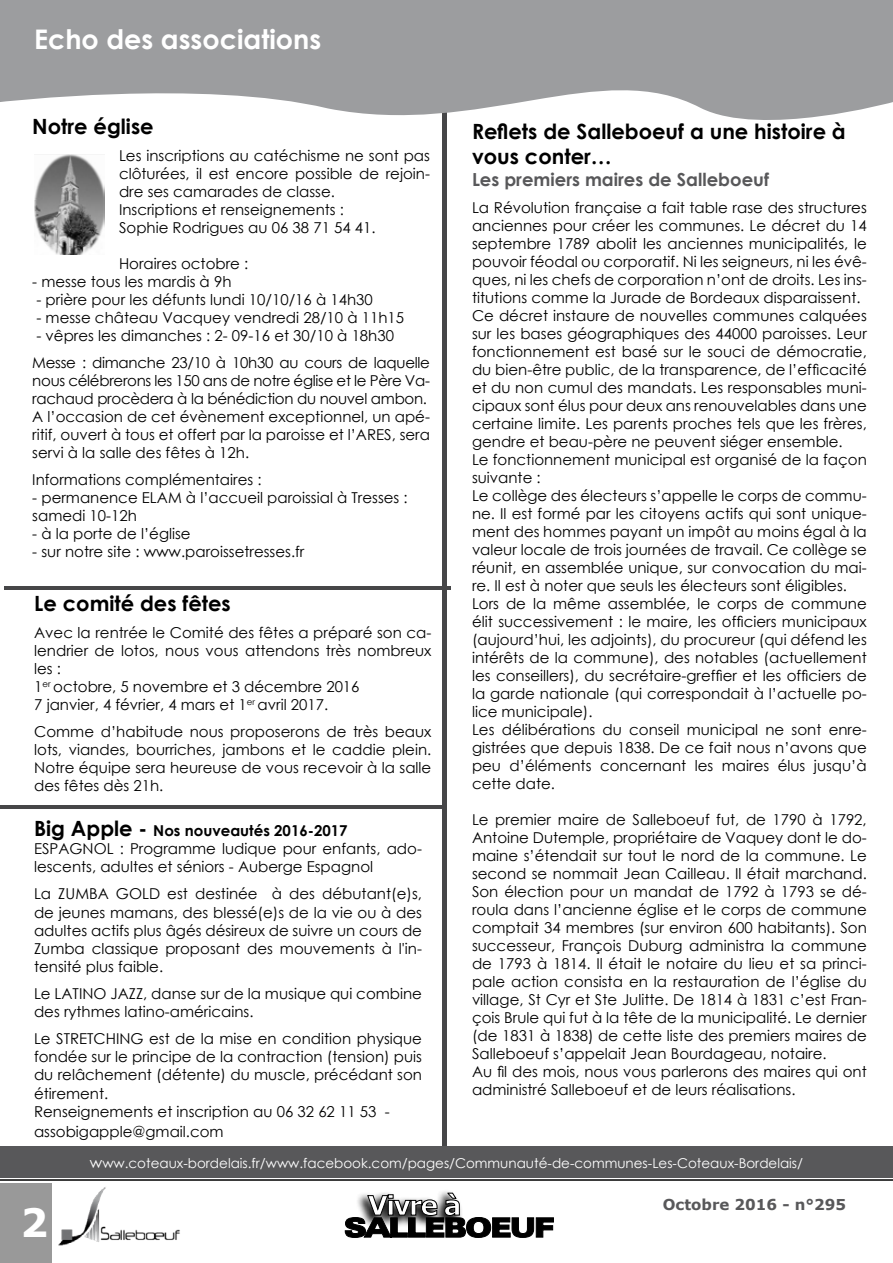
<style>
.page{position:relative;width:893px;height:1263px;background:#fff}
.page>*{position:absolute;margin:0;border:0;box-sizing:border-box;transform-origin:0 0}
.t1{font:700 39px "Verdana";color:#fff}
.t2{font:700 36px "Century Gothic";color:#fff}
.t3{font:700 27px "Century Gothic";color:#fff}
.t4{font:700 21px/25.2px "Century Gothic";color:#000}
.t5{font:700 18px "Century Gothic";color:#58585a}
.t6{font:15px/18px "Century Gothic";color:#000}
.t7{font:15px/27px "Century Gothic";letter-spacing:-.02em;color:#000}
.t8{font:700 15px "Verdana";color:#58585a}
.t9{font:13.5px "Century Gothic";color:#fff}
.s1{font-weight:700;font-size:21px}
.s2{font-weight:700}
.s3{font-size:15px}
</style>
<div class="page">
<hr style="left:442px;top:0;width:4px;height:1147px;background:#464648">
<hr style="left:4px;top:587px;width:447px;height:3px;background:#464648">
<hr style="left:0;top:806px;width:446px;height:3px;background:#464648">
<div style="left:0;top:1146px;width:893px;height:32px;background:#58585a"></div>
<img style="left:35px;top:154px;width:69px;height:100px">
<hr style="left:0;top:1179px;width:893px;height:2px;background:#000">
<svg style="left:0;top:0;width:893px;height:138px;fill:#9c9d9f"></svg>
<svg style="left:344px;top:1192px;width:210px;height:46px"></svg>
<div style="left:0;top:1183px;width:51px;height:80px;background:#999"></div>
<img style="left:58px;top:1187px;width:122px;height:59px">
<h3 class="t3" style="left:34px;top:19px;width:289px">Echo des associations</h3>
<h2 class="t2" style="left:51px;top:22px;width:265px">Vie associative</h2>
<h3 class="t4" style="left:32px;top:113px;width:123px">Notre église</h3>
<p class="t6" style="left:119px;top:146px;width:312px">Les inscriptions au catéchisme ne sont pas clôturées, il est encore possible de rejoin&shy;dre ses camarades de classe.<br>Inscriptions et renseignements :<br>Sophie Rodrigues au 06 38 71 54 41.</p>
<p class="t6" style="left:119px;top:254px;width:131px">Horaires octobre :</p>
<p class="t6" style="left:32px;top:272px;width:201px">- messe tous les mardis à 9h</p>
<p class="t6" style="left:36px;top:290px;width:338px">- prière pour les défunts lundi 10/10/16 à 14h30</p>
<p class="t6" style="left:36px;top:308px;width:369px">- messe château Vacquey vendredi 28/10 à 11h15</p>
<p class="t7" style="left:32px;top:322px;width:399px">- vêpres les dimanches : 2- 09-16 et 30/10 à 18h30<br>Messe : dimanche 23/10 à 10h30 au cours de laquelle</p>
<p class="t6" style="left:32px;top:371px;width:399px">nous célébrerons les 150 ans de notre église et le Père Va&shy;rachaud procèdera à la bénédiction du nouvel ambon.<br>A l’occasion de cet évènement exceptionnel, un apé&shy;ritif, ouvert à tous et offert par la paroisse et l’ARES, sera servi à la salle des fêtes à 12h.</p>
<p class="t6" style="left:32px;top:470px;width:231px">Informations complémentaires :</p>
<p class="t6" style="left:32px;top:488px;width:377px">- permanence ELAM à l’accueil paroissial à Tresses : samedi 10-12h</p>
<p class="t6" style="left:32px;top:524px;width:160px">- à la porte de l’église</p>
<p class="t6" style="left:32px;top:542px;width:274px">- sur notre site : www.paroissetresses.fr</p>
<h3 class="t4" style="left:34px;top:590px;width:198px">Le comité des fêtes</h3>
<p class="t6" style="left:34px;top:623px;width:399px">Avec la rentrée le Comité des fêtes a préparé son ca&shy;lendrier de lotos, nous vous attendons très nombreux les :<br>1<sup>er</sup> octobre, 5 novembre et 3 décembre 2016<br>7 janvier, 4 février, 4 mars et 1<sup>er</sup> avril 2017.</p>
<p class="t6" style="left:34px;top:722px;width:399px;text-align:justify">Comme d’habitude nous proposerons de très beaux lots, viandes, bourriches, jambons et le caddie plein.<br>Notre équipe sera heureuse de vous recevoir à la salle des fêtes dès 21h.</p>
<p class="t6" style="left:34px;top:822px;width:389px"><span class="s1">Big Apple -</span> <span class="s2">Nos nouveautés 2016-2017<br></span>ESPAGNOL : Programme ludique pour enfants, ado&shy;lescents, adultes et séniors - Auberge Espagnol</p>
<p class="t6" style="left:34px;top:885px;width:389px;text-align:justify">La ZUMBA GOLD est destinée à des débutant(e)s, de jeunes mamans, des blessé(e)s de la vie ou à des adultes actifs plus âgés désireux de suivre un cours de Zumba classique proposant des mouvements à l'in&shy;tensité plus faible.</p>
<p class="t6" style="left:34px;top:984px;width:390px">Le LATINO JAZZ, danse sur de la musique qui combine des rythmes latino-américains.</p>
<p class="t6" style="left:34px;top:1029px;width:390px;text-align:justify">Le STRETCHING est de la mise en condition physique fondée sur le principe de la contraction (tension) puis du relâchement (détente) du muscle, précédant son</p>
<p class="t6" style="left:34px;top:1085px;width:357px">étirement.<br>Renseignements et inscription au 06 32 62 11 53 -</p>
<p class="t6" style="left:34px;top:1122px;width:191px">assobigapple@gmail.com</p>
<h3 class="t4" style="left:472px;top:118px;width:375px">Reflets de Salleboeuf a une histoire à vous conter…</h3>
<p class="t5" style="left:472px;top:166px;width:298px">Les premiers maires de Salleboeuf</p>
<p class="t6" style="left:472px;top:198px;width:396px">La Révolution française a fait table rase des structures anciennes pour créer les communes. Le décret du 14 septembre 1789 abolit les anciennes municipalités, le pouvoir féodal ou corporatif. Ni les seigneurs, ni les évê&shy;ques, ni les chefs de corporation n’ont de droits. Les ins&shy;titutions comme la Jurade de Bordeaux disparaissent.<br>Ce décret instaure de nouvelles communes calquées sur les bases géographiques des 44000 paroisses. Leur fonctionnement est basé sur le souci de démocratie, du bien-être public, de la transparence, de l’efficacité et du non cumul des mandats. Les responsables muni&shy;cipaux sont élus pour deux ans renouvelables dans une certaine limite. Les parents proches tels que les frères, gendre et beau-père ne peuvent siéger ensemble.<br>Le fonctionnement municipal est organisé de la façon suivante :<br>Le collège des électeurs s’appelle le corps de commu&shy;ne. Il est formé par les citoyens actifs qui sont unique&shy;ment des hommes payant un impôt au moins égal à la valeur locale de trois journées de travail. Ce collège se réunit, en assemblée unique, sur convocation du mai&shy;re. Il est à noter que seuls les électeurs sont éligibles.<br>Lors de la même assemblée, le corps de commune élit successivement : le maire, les officiers municipaux (aujourd’hui, les adjoints), du procureur (qui défend les intérêts de la commune), des notables (actuellement les conseillers), du secrétaire-greffier et les officiers de la garde nationale (qui correspondait à l’actuelle po&shy;lice municipale).<br>Les délibérations du conseil municipal ne sont enre&shy;gistrées que depuis 1838. De ce fait nous n’avons que peu d’éléments concernant les maires élus jusqu’à cette date.</p>
<p class="t6" style="left:472px;top:810px;width:396px">Le premier maire de Salleboeuf fut, de 1790 à 1792, Antoine Dutemple, propriétaire de Vaquey dont le do&shy;maine s’étendait sur tout le nord de la commune. Le second se nommait Jean Cailleau. Il était marchand.<br>Son élection pour un mandat de 1792 à 1793 se dé&shy;roula dans l’ancienne église et le corps de commune comptait 34 membres (sur environ 600 habitants). Son successeur, François Duburg administra la commune de 1793 à 1814. Il était le notaire du lieu et sa princi&shy;pale action consista en la restauration de l’église du village, St Cyr et Ste Julitte. De 1814 à 1831 c’est Fran&shy;çois Brule qui fut à la tête de la municipalité. Le dernier (de 1831 à 1838) de cette liste des premiers maires de Salleboeuf s’appelait Jean Bourdageau, notaire.<br>Au fil des mois, nous vous parlerons des maires qui ont administré Salleboeuf et de leurs réalisations.</p>
<h1 class="t1" style="left:20px;top:1195px;width:29px">2</h1>
<p class="t9" style="left:90px;top:1153px;width:715px"><span class="s3">w</span>ww.coteaux-bordelais.fr/www.facebook.com/pages/Communauté-de-communes-Les-Coteaux-Bordelais/</p>
<p class="t8" style="left:663px;top:1194px;width:185px">Octobre 2016 - n°295</p>
</div>
